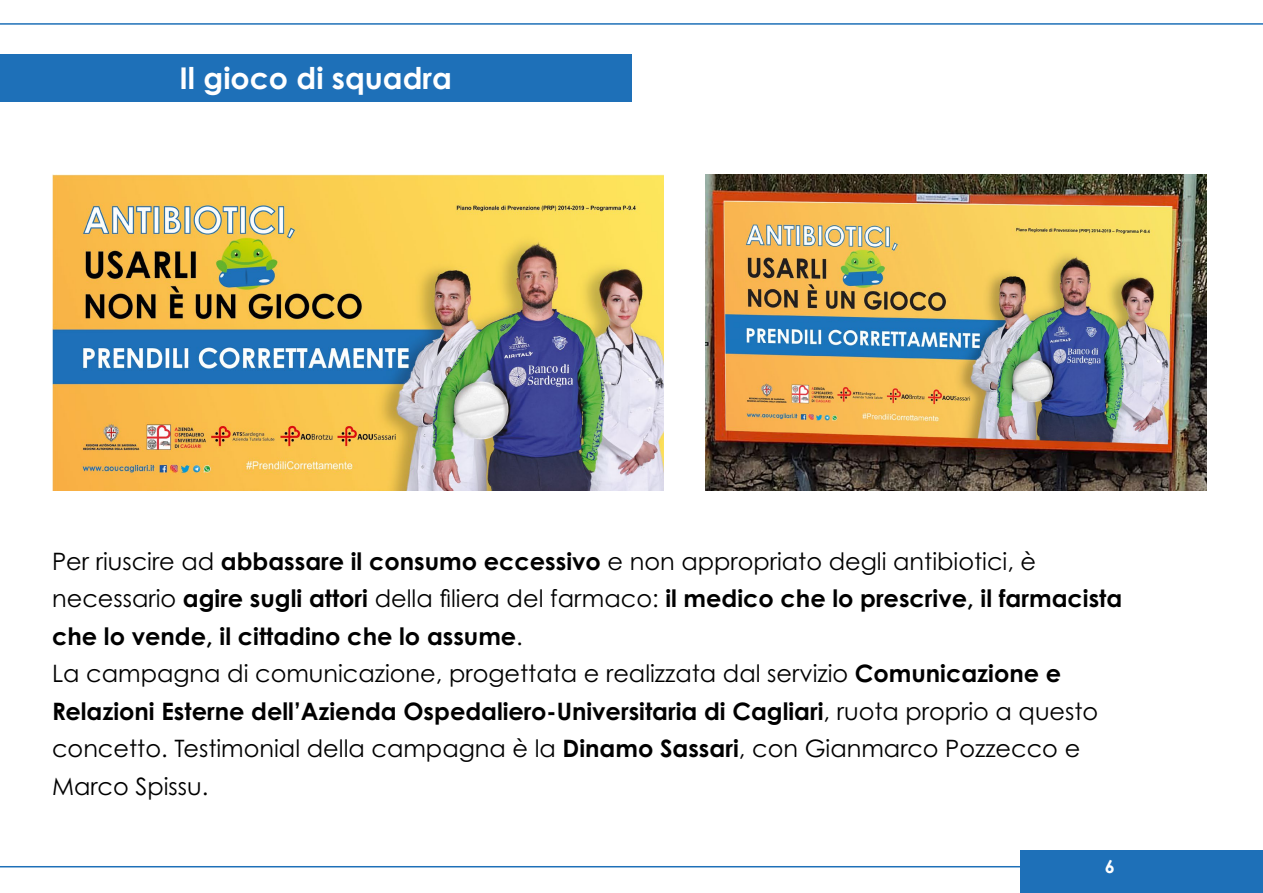
<style>
.page{position:relative;width:1263px;height:893px;background:#fff}
.page>*{position:absolute;margin:0;border:0;box-sizing:border-box;transform-origin:0 0}
.t1{font:700 30px "Century Gothic Pro";color:#fff}
.t2{font:24px/37.5px "Century Gothic Pro";color:#000}
.t3{font:700 18px "Century Gothic Pro";color:#fff}
.s1{font-weight:700}
</style>
<div class="page">
<hr style="left:0;top:23px;width:1263px;height:2px;background:#1e70b8">
<div style="left:1021px;top:850px;width:242px;height:43px;background:#1e70b8"></div>
<hr style="left:0;top:866px;width:1053px;height:1px;background:#1e70b8">
<div style="left:0;top:54px;width:631px;height:47px;background:#1e70b8"></div>
<img style="left:52px;top:174px;width:611px;height:316px">
<img style="left:706px;top:174px;width:501px;height:316px">
<p class="t1" style="left:180px;top:59px;width:274px">Il gioco di squadra</p>
<p class="t2" style="left:52px;top:542px;width:1072px">Per riuscire ad <span class="s1">abbassare il consumo eccessivo</span> e non appropriato degli antibiotici, è necessario <span class="s1">agire sugli attori</span> della filiera del farmaco: <span class="s1">il medico che lo prescrive, il farmacista che lo vende, il cittadino che lo assume</span>.<br>La campagna di comunicazione, progettata e realizzata dal servizio <span class="s1">Comunicazione e Relazioni Esterne dell’Azienda Ospedaliero-Universitaria di Cagliari</span>, ruota proprio a questo concetto. Testimonial della campagna è la <span class="s1">Dinamo Sassari</span>, con Gianmarco Pozzecco e Marco Spissu.</p>
<p class="t3" style="left:1105px;top:855px;width:12px">6</p>
</div>
